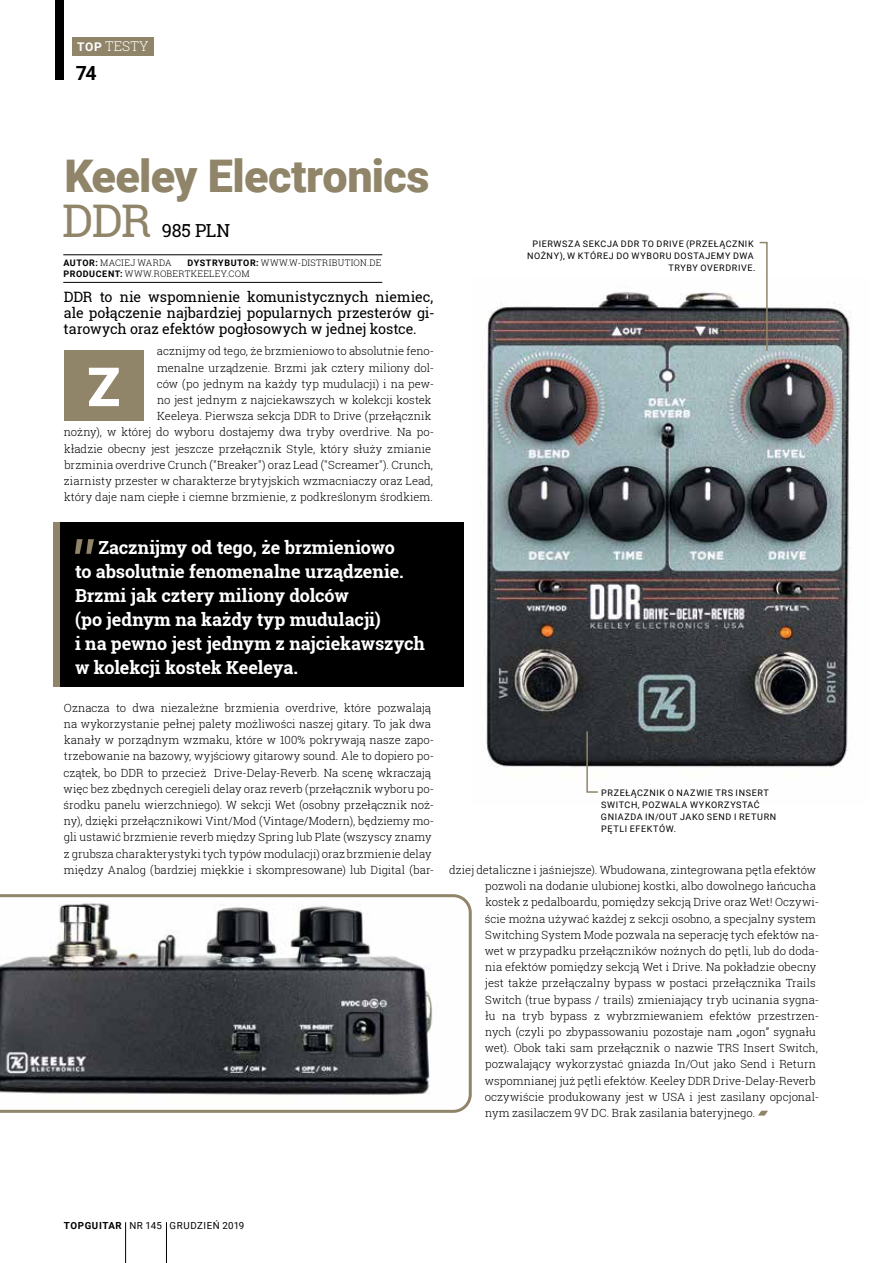
<style>
.page{position:relative;width:893px;height:1263px;background:#fff}
.page>*{position:absolute;margin:0;border:0;box-sizing:border-box;transform-origin:0 0}
.t1{font:900 54px "Roboto";color:#fff}
.t2{font:900 45px "Roboto";letter-spacing:-.015em;color:#908469}
.t3{font:45px "Roboto Slab";color:#908469}
.t4{font:700 19.5px "Roboto";color:#000}
.t5{font:700 18px/24px "Roboto Slab";letter-spacing:-.005em;color:#fff}
.t6{font:18px "Roboto Slab";letter-spacing:-.015em;color:#000}
.t7{font:14.25px/15.8px "Roboto Slab";letter-spacing:-.005em;color:#000;text-align:justify}
.t8{font:300 13.5px "Roboto Slab";letter-spacing:.02em;color:#fff}
.t9{font:300 11.25px/16.2px "Roboto Slab";letter-spacing:.005em;color:#000}
.t10{font:9.75px "Roboto";letter-spacing:.055em;color:#000}
.t11{font:9px/12px "Roboto";letter-spacing:.065em;color:#000}
.t12{font:300 9px/10.8px "Roboto Slab";letter-spacing:.035em;color:#000}
.s1{font-family:"Roboto";font-weight:700;font-size:12px}
.s2{font-family:"Roboto";font-weight:700}
.s3{font-weight:700}
</style>
<div class="page">
<hr style="left:166px;top:1222px;width:1px;height:41px;background:#000">
<hr style="left:125px;top:1222px;width:1px;height:41px;background:#000">
<img style="left:486px;top:292px;width:365px;height:475px">
<hr style="left:63px;top:282px;width:319px;height:1px;background:#000">
<hr style="left:63px;top:254px;width:319px;height:1px;background:#000">
<svg style="left:758px;top:1111px;width:10px;height:4px"></svg>
<div style="left:58px;top:522px;width:406px;height:165px;background:#000"></div>
<svg style="left:75px;top:539px;width:19px;height:15px"></svg>
<div style="left:54px;top:522px;width:6px;height:165px;background:#908469"></div>
<div style="left:64px;top:351px;width:80px;height:70px;background:#908469"></div>
<svg style="left:586px;top:730px;width:13px;height:63px"></svg>
<svg style="left:0;top:894px;width:472px;height:219px"></svg>
<svg style="left:758px;top:241px;width:10px;height:111px"></svg>
<div style="left:73px;top:37px;width:81px;height:19px;background:#908469"></div>
<div style="left:55px;top:0;width:9px;height:80px;background:#000"></div>
<p class="t8" style="left:77px;top:37px;width:73px"><span class="s1">TOP</span> TESTY</p>
<h3 class="t4" style="left:76px;top:59px;width:22px">74</h3>
<h2 class="t2" style="left:65px;top:144px;width:366px">Keeley Electronics</h2>
<h2 class="t3" style="left:62px;top:190px;width:91px">DDR</h2>
<h3 class="t6" style="left:162px;top:218px;width:70px">985 PLN</h3>
<p class="t12" style="left:63px;top:257px;width:110px"><span class="s2">AUTOR:</span> MACIEJ WARDA</p>
<p class="t12" style="left:63px;top:257px;width:320px;text-indent:124px"><span class="s2">DYSTRYBUTOR:</span> WWW.W-DISTRIBUTION.DE<br><span class="s2">PRODUCENT:</span> WWW.ROBERTKEELEY.COM</p>
<p class="t7" style="left:64px;top:289px;width:373px">DDR to nie wspomnienie komunistycznych niemiec, ale połączenie najbardziej popularnych przesterów gi&shy;tarowych oraz efektów pogłosowych w jednej kostce.</p>
<p class="t9" style="left:64px;top:343px;width:372px;text-align:right">acznijmy od tego, że brzmieniowo to absolutnie feno-<br>menalne urządzenie. Brzmi jak cztery miliony dol-<br>ców (po jednym na każdy typ mudulacji) i na pew-<br>no jest jednym z najciekawszych w kolekcji kostek<br>Keeleya. Pierwsza sekcja DDR to Drive (przełącznik<br>nożny), w której do wyboru dostajemy dwa tryby overdrive. Na po&shy;kładzie obecny jest jeszcze przełącznik Style, który służy zmianie brzminia overdrive Crunch ("Breaker") oraz Lead ("Screamer"). Crunch, ziarnisty przester w charakterze brytyjskich wzmacniaczy oraz Lead, który daje nam ciepłe i ciemne brzmienie, z podkreślonym środkiem.</p>
<h1 class="t1" style="left:87px;top:349px;width:34px">Z</h1>
<h3 class="t5" style="left:75px;top:535px;width:351px;text-indent:23px">Zacznijmy od tego, że brzmieniowo<br>to absolutnie fenomenalne urządzenie.<br>Brzmi jak cztery miliony dolców<br>(po jednym na każdy typ mudulacji)<br>i na pewno jest jednym z najciekawszych w kolekcji kostek Keeleya.</h3>
<p class="t9" style="left:64px;top:699px;width:372px">Oznacza to dwa niezależne brzmienia overdrive, które pozwalają na wykorzystanie pełnej palety możliwości naszej gitary. To jak dwa kanały w porządnym wzmaku, które w 100% pokrywają nasze zapo&shy;trzebowanie na bazowy, wyjściowy gitarowy sound. Ale to dopiero po&shy;czątek, bo DDR to przecież Drive-Delay-Reverb. Na scenę wkraczają więc bez zbędnych ceregieli delay oraz reverb (przełącznik wyboru po&shy;środku panelu wierzchniego). W sekcji Wet (osobny przełącznik noż&shy;ny), dzięki przełącznikowi Vint/Mod (Vintage/Modern), będziemy mo&shy;gli ustawić brzmienie reverb między Spring lub Plate (wszyscy znamy z grubsza charakterystyki tych typów modulacji) oraz brzmienie delay między Analog (bardziej miękkie i skompresowane) lub Digital (bar-</p>
<p class="t11" style="left:527px;top:237px;width:230px;text-align:right">PIERWSZA SEKCJA DDR TO DRIVE (PRZEŁĄCZNIK<br>NOŻNY), W KTÓREJ DO WYBORU DOSTAJEMY DWA<br>TRYBY OVERDRIVE.</p>
<p class="t11" style="left:601px;top:787px;width:177px">PRZEŁĄCZNIK O NAZWIE TRS INSERT<br>SWITCH, POZWALA WYKORZYSTAĆ<br>GNIAZDA IN/OUT JAKO SEND I RETURN<br>PĘTLI EFEKTÓW.</p>
<p class="t9" style="left:485px;top:861px;width:336px;text-indent:-36px">dziej detaliczne i jaśniejsze). Wbudowana, zintegrowana pętla efektów pozwoli na dodanie ulubionej kostki, albo dowolnego łańcucha kostek z pedalboardu, pomiędzy sekcją Drive oraz Wet! Oczywi&shy;ście można używać każdej z sekcji osobno, a specjalny system Switching System Mode pozwala na seperację tych efektów na&shy;wet w przypadku przełączników nożnych do pętli, lub do doda&shy;nia efektów pomiędzy sekcją Wet i Drive. Na pokładzie obecny jest także przełączalny bypass w postaci przełącznika Trails Switch (true bypass / trails) zmieniający tryb ucinania sygna&shy;łu na tryb bypass z wybrzmiewaniem efektów przestrzen&shy;nych (czyli po zbypassowaniu pozostaje nam „ogon” sygnału wet). Obok taki sam przełącznik o nazwie TRS Insert Switch, pozwalający wykorzystać gniazda In/Out jako Send i Return wspomnianej już pętli efektów. Keeley DDR Drive-Delay-Reverb oczywiście produkowany jest w USA i jest zasilany opcjonal&shy;nym zasilaczem 9V DC. Brak zasilania bateryjnego.</p>
<p class="t10" style="left:64px;top:1219px;width:182px"><span class="s3">TOPGUITAR</span> NR 145 GRUDZIEŃ 2019</p>
</div>
